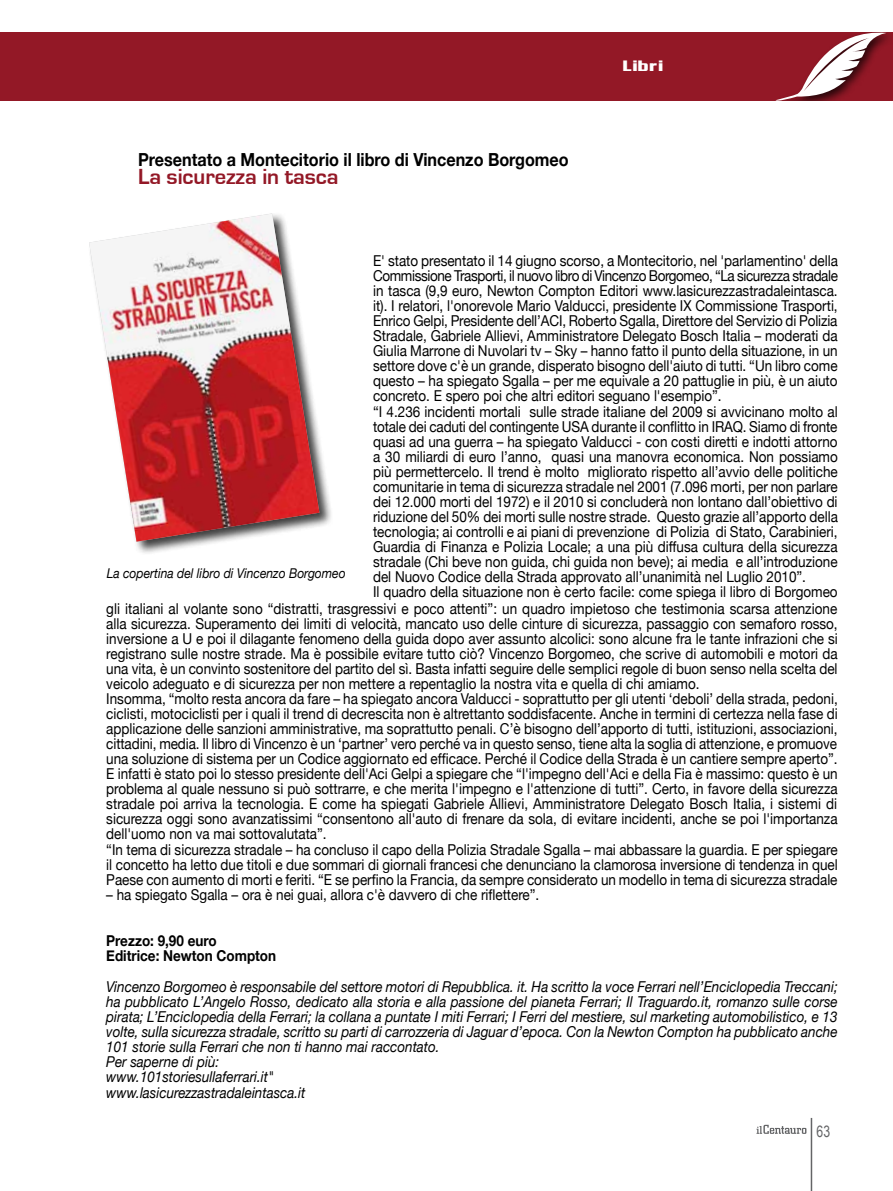
<style>
.page{position:relative;width:893px;height:1191px;background:#fff}
.page>*{position:absolute;margin:0;border:0;box-sizing:border-box;transform-origin:0 0}
.t1{font:700 22.5px "Eurostile";letter-spacing:-.005em;color:#931826}
.t2{font:700 18px "Helvetica Neue";color:#000;scale:.9 1}
.t3{font:15.75px "Arial Narrow";color:#646567;scale:.95 1}
.t4{font:15px/15px "Helvetica Neue";color:#000;scale:.9 1}
.t5{font:italic 15px/15.1px "Helvetica Neue";color:#000;scale:.9 1}
.t6{font:700 15px/15.3px "Helvetica Neue";color:#000;scale:.9 1}
.t7{font:700 15px "Enter Sansman";letter-spacing:.05em;color:#fff}
.t8{font:italic 13.5px "Helvetica Neue";color:#000;scale:.9 1}
</style>
<div class="page">
<div style="left:0;top:33px;width:893px;height:68px;background:#931826"></div>
<svg style="left:776px;top:33px;width:111px;height:68px"></svg>
<svg style="left:756px;top:1124px;width:50px;height:9px"></svg>
<hr style="left:811px;top:1118px;width:1px;height:73px;background:#646567">
<div style="left:87px;top:212px;width:246px;height:343px;background:#000;opacity:.75"></div>
<img style="left:89px;top:213px;width:230px;height:328px">
<p class="t2" style="left:138px;top:149px;width:480px">Presentato a Montecitorio il libro di Vincenzo Borgomeo</p>
<h1 class="t1" style="left:138px;top:165px;width:202px">La sicurezza in tasca</h1>
<p class="t7" style="left:622px;top:57px;width:42px">Libri</p>
<p class="t4" style="left:373px;top:253px;width:518px">E' stato presentato il 14 giugno scorso, a Montecitorio, nel 'parlamentino' della Commissione Trasporti, il nuovo libro di Vincenzo Borgomeo, “La sicurezza stradale in tasca (9,9 euro, Newton Compton Editori www.lasicurezzastradaleintasca. it). I relatori, l'onorevole Mario Valducci, presidente IX Commissione Trasporti, Enrico Gelpi, Presidente dell’ACI, Roberto Sgalla, Direttore del Servizio di Polizia Stradale, Gabriele Allievi, Amministratore Delegato Bosch Italia – moderati da Giulia Marrone di Nuvolari tv – Sky – hanno fatto il punto della situazione, in un settore dove c'è un grande, disperato bisogno dell'aiuto di tutti. “Un libro come questo – ha spiegato Sgalla – per me equivale a 20 pattuglie in più, è un aiuto concreto. E spero poi che altri editori seguano l'esempio”.<br>“I 4.236 incidenti mortali sulle strade italiane del 2009 si avvicinano molto al totale dei caduti del contingente USA durante il conflitto in IRAQ. Siamo di fronte quasi ad una guerra – ha spiegato Valducci - con costi diretti e indotti attorno a 30 miliardi di euro l’anno, quasi una manovra economica. Non possiamo più permettercelo. Il trend è molto migliorato rispetto all’avvio delle politiche comunitarie in tema di sicurezza stradale nel 2001 (7.096 morti, per non parlare dei 12.000 morti del 1972) e il 2010 si concluderà non lontano dall’obiettivo di riduzione del 50% dei morti sulle nostre strade. Questo grazie all’apporto della tecnologia; ai controlli e ai piani di prevenzione di Polizia di Stato, Carabinieri, Guardia di Finanza e Polizia Locale; a una più diffusa cultura della sicurezza stradale (Chi beve non guida, chi guida non beve); ai media e all’introduzione del Nuovo Codice della Strada approvato all’unanimità nel Luglio 2010”.<br>Il quadro della situazione non è certo facile: come spiega il libro di Borgomeo</p>
<p class="t4" style="left:106px;top:601px;width:814px">gli italiani al volante sono “distratti, trasgressivi e poco attenti”: un quadro impietoso che testimonia scarsa attenzione alla sicurezza. Superamento dei limiti di velocità, mancato uso delle cinture di sicurezza, passaggio con semaforo rosso, inversione a U e poi il dilagante fenomeno della guida dopo aver assunto alcolici: sono alcune fra le tante infrazioni che si registrano sulle nostre strade. Ma è possibile evitare tutto ciò? Vincenzo Borgomeo, che scrive di automobili e motori da una vita, è un convinto sostenitore del partito del sì. Basta infatti seguire delle semplici regole di buon senso nella scelta del veicolo adeguato e di sicurezza per non mettere a repentaglio la nostra vita e quella di chi amiamo.<br>Insomma, “molto resta ancora da fare – ha spiegato ancora Valducci - soprattutto per gli utenti ‘deboli’ della strada, pedoni, ciclisti, motociclisti per i quali il trend di decrescita non è altrettanto soddisfacente. Anche in termini di certezza nella fase di applicazione delle sanzioni amministrative, ma soprattutto penali. C’è bisogno dell’apporto di tutti, istituzioni, associazioni, cittadini, media. Il libro di Vincenzo è un ‘partner’ vero perché va in questo senso, tiene alta la soglia di attenzione, e promuove una soluzione di sistema per un Codice aggiornato ed efficace. Perché il Codice della Strada è un cantiere sempre aperto”.<br>E infatti è stato poi lo stesso presidente dell'Aci Gelpi a spiegare che “l'impegno dell'Aci e della Fia è massimo: questo è un problema al quale nessuno si può sottrarre, e che merita l'impegno e l'attenzione di tutti”. Certo, in favore della sicurezza stradale poi arriva la tecnologia. E come ha spiegati Gabriele Allievi, Amministratore Delegato Bosch Italia, i sistemi di sicurezza oggi sono avanzatissimi “consentono all'auto di frenare da sola, di evitare incidenti, anche se poi l'importanza dell'uomo non va mai sottovalutata”.<br>“In tema di sicurezza stradale – ha concluso il capo della Polizia Stradale Sgalla – mai abbassare la guardia. E per spiegare il concetto ha letto due titoli e due sommari di giornali francesi che denunciano la clamorosa inversione di tendenza in quel Paese con aumento di morti e feriti. “E se perfino la Francia, da sempre considerato un modello in tema di sicurezza stradale</p>
<p class="t4" style="left:106px;top:886px;width:483px">– ha spiegato Sgalla – ora è nei guai, allora c'è davvero di che riflettere”.</p>
<p class="t6" style="left:106px;top:932px;width:190px">Prezzo: 9,90 euro<br>Editrice: Newton Compton</p>
<p class="t5" style="left:106px;top:978px;width:814px">Vincenzo Borgomeo è responsabile del settore motori di Repubblica. it. Ha scritto la voce Ferrari nell’Enciclopedia Treccani; ha pubblicato L’Angelo Rosso, dedicato alla storia e alla passione del pianeta Ferrari; Il Traguardo.it, romanzo sulle corse pirata; L’Enciclopedia della Ferrari; la collana a puntate I miti Ferrari; I Ferri del mestiere, sul marketing automobilistico, e 13 volte, sulla sicurezza stradale, scritto su parti di carrozzeria di Jaguar d’epoca. Con la Newton Compton ha pubblicato anche 101 storie sulla Ferrari che non ti hanno mai raccontato.<br>Per saperne di più:<br>www.101storiesullaferrari.it"<br>www.lasicurezzastradaleintasca.it</p>
<p class="t8" style="left:107px;top:565px;width:267px">La copertina del libro di Vincenzo Borgomeo</p>
<p class="t3" style="left:816px;top:1119px;width:16px">63</p>
</div>
